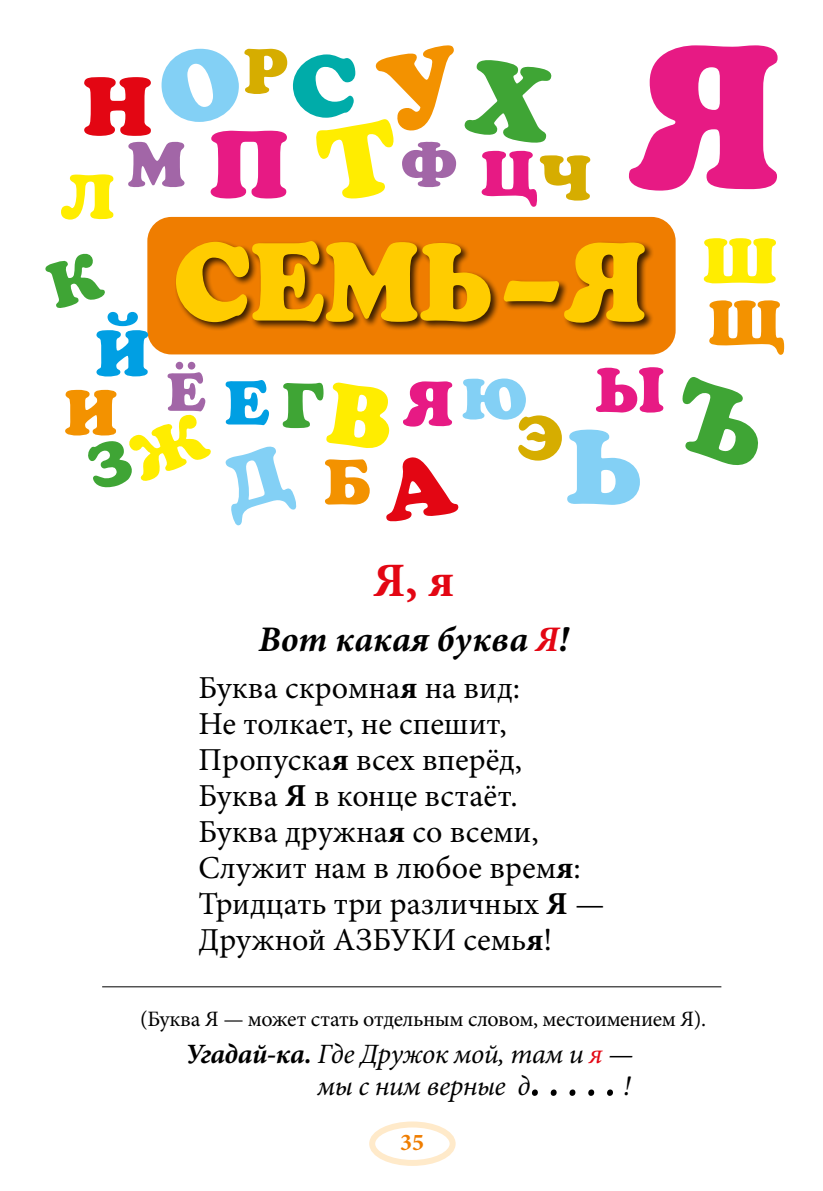
<style>
.page{position:relative;width:823px;height:1191px;background:#fff}
.page>*{position:absolute;margin:0;border:0;box-sizing:border-box;transform-origin:0 0}
.t1{font:700 48px "Minion Pro";color:#e30613}
.t2{font:italic 700 36px "Minion Pro";color:#000}
.t3{font:32px/36px "Minion Pro";color:#000}
.t4{font:italic 28px/32px "Minion Pro";letter-spacing:-.015em;color:#000;text-align:right}
.t5{font:700 24px "Minion Pro";color:#ef7d00}
.t6{font:22px "Minion Pro";letter-spacing:-.015em;color:#000}
.s1{color:#e30613}
.s2{font-weight:700}
.s3{font-size:56px}
</style>
<div class="page">
<hr style="left:102px;top:986px;width:619px;height:1px;background:#000">
<div style="left:147px;top:217px;width:528px;height:137px;background:#ef7d00;border-radius:24px"></div>
<div style="left:369px;top:1121px;width:86px;height:44px;border:6px solid #ffeaca;border-radius:50%"></div>
<svg style="left:628px;top:45px;width:149px;height:146px"></svg>
<svg style="left:61px;top:174px;width:53px;height:46px"></svg>
<svg style="left:128px;top:142px;width:56px;height:45px"></svg>
<svg style="left:84px;top:77px;width:67px;height:59px"></svg>
<svg style="left:210px;top:131px;width:77px;height:67px"></svg>
<svg style="left:161px;top:49px;width:126px;height:73px"></svg>
<svg style="left:293px;top:45px;width:163px;height:154px"></svg>
<svg style="left:464px;top:60px;width:88px;height:83px"></svg>
<svg style="left:703px;top:238px;width:72px;height:45px"></svg>
<svg style="left:709px;top:300px;width:74px;height:55px"></svg>
<svg style="left:481px;top:151px;width:109px;height:56px"></svg>
<svg style="left:682px;top:377px;width:76px;height:88px"></svg>
<svg style="left:45px;top:241px;width:618px;height:285px"></svg>
<h1 class="t1" style="left:373px;top:547px;width:82px">Я, я</h1>
<p class="t2" style="left:258px;top:614px;width:311px">Вот какая буква <span class="s1">Я</span>!</p>
<p class="t3" style="left:198px;top:670px;width:407px">Буква скромна<span class="s2">я</span> на вид:<br>Не толкает, не спешит,<br>Пропуска<span class="s2">я</span> всех вперёд,<br>Буква <span class="s2">Я</span> в конце встаёт.<br>Буква дружна<span class="s2">я</span> со всеми,<br>Служит нам в любое врем<span class="s2">я</span>:<br>Тридцать три различных <span class="s2">Я</span> —<br>Дружной АЗБУКИ семь<span class="s2">я</span>!</p>
<p class="t6" style="left:140px;top:1003px;width:567px">(Буква Я — может стать отдельным словом, местоимением Я).</p>
<p class="t4" style="left:185px;top:1038px;width:449px"><span class="s2">Угадай-ка.</span> Где Дружок мой, там и <span class="s1">я</span> — мы с ним верные д<span class="s3">.....</span> !</p>
<p class="t5" style="left:400px;top:1125px;width:25px">35</p>
</div>
